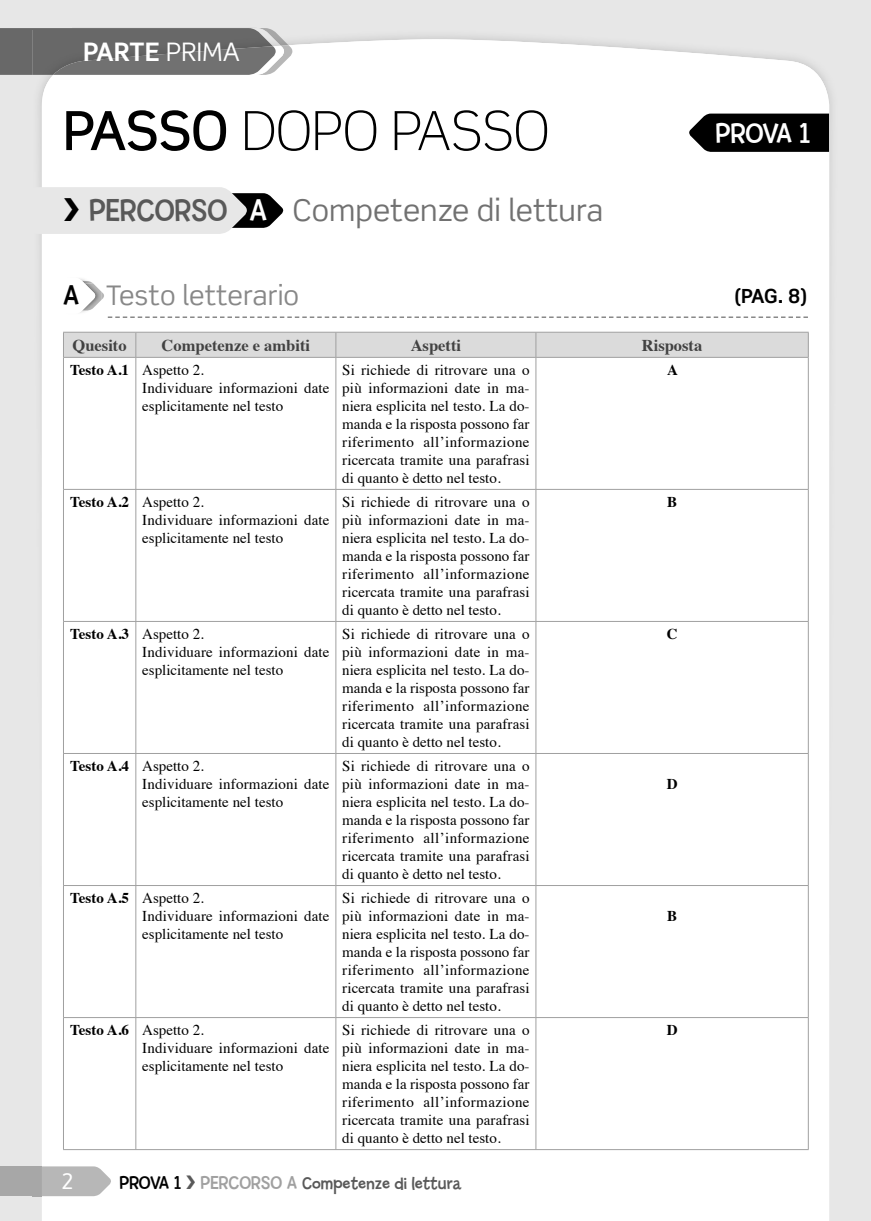
<style>
.page{position:relative;width:871px;height:1221px;background:#fff}
.page>*{position:absolute;margin:0;border:0;box-sizing:border-box;transform-origin:0 0}
.t1{font:300 54px "Scene Std";color:#000}
.t2{font:30px "Scene Std";color:#717171}
.t3{font:30px "Billy";letter-spacing:-.02em;color:#fff}
.t4{font:30px "Billy";color:#000}
.t5{font:27px "Scene Std";color:#888}
.t6{font:700 25.5px "Scene Std";letter-spacing:-.02em;color:#fff}
.t7{font:22.5px "Asap";color:#fff}
.t8{font:700 19.5px "Scene Std";color:#000}
.t9{font:18px "Billy";color:#595959}
.t10{font:700 16.5px "Times";color:#424242}
.t11{font:15px/18px "Times";letter-spacing:.005em;color:#000}
.t12{font:700 15px "Times";color:#000}
.s1{font-weight:400}
.s2{font-weight:500}
.s3{color:#000}
.s4{font-family:"Billy";font-size:33px;color:#595959}
.s5{font-family:"Billy";font-size:33px;color:#fff}
.s6{font-weight:700}
.s7{font-size:19.5px;color:#000}
.s8{font-size:19.5px;color:#a0a0a0}
</style>
<div class="page">
<div style="left:0;top:0;width:870px;height:1221px;background:#e7e7e7"></div>
<img style="left:828px;top:82px;width:4px;height:1139px">
<div style="left:42px;top:39px;width:786px;height:1182px;background:#fff"></div>
<svg style="left:687px;top:114px;width:141px;height:38px;background:#131313"></svg>
<svg style="left:0;top:28px;width:295px;height:47px;background:#767676"></svg>
<svg style="left:42px;top:187px;width:243px;height:47px"></svg>
<div style="left:0;top:1166px;width:33px;height:30px;background:#a7a7a7"></div>
<svg style="left:42px;top:1166px;width:71px;height:30px;background:#bfbfbf"></svg>
<hr style="left:135px;top:358px;width:1px;height:131px;background:#a0a0a0">
<hr style="left:335px;top:358px;width:1px;height:131px;background:#a0a0a0">
<hr style="left:535px;top:358px;width:1px;height:131px;background:#a0a0a0">
<hr style="left:63px;top:489px;width:273px;height:1px;background:#a0a0a0">
<hr style="left:135px;top:490px;width:1px;height:131px;background:#a0a0a0">
<hr style="left:336px;top:489px;width:199px;height:1px;background:#a0a0a0">
<hr style="left:335px;top:490px;width:1px;height:131px;background:#a0a0a0">
<hr style="left:535px;top:489px;width:273px;height:1px;background:#a0a0a0">
<hr style="left:535px;top:490px;width:1px;height:131px;background:#a0a0a0">
<hr style="left:63px;top:621px;width:273px;height:1px;background:#a0a0a0">
<hr style="left:135px;top:622px;width:1px;height:131px;background:#a0a0a0">
<hr style="left:336px;top:621px;width:199px;height:1px;background:#a0a0a0">
<hr style="left:335px;top:622px;width:1px;height:131px;background:#a0a0a0">
<hr style="left:535px;top:621px;width:273px;height:1px;background:#a0a0a0">
<hr style="left:535px;top:622px;width:1px;height:131px;background:#a0a0a0">
<hr style="left:63px;top:753px;width:273px;height:1px;background:#a0a0a0">
<hr style="left:135px;top:754px;width:1px;height:131px;background:#a0a0a0">
<hr style="left:336px;top:753px;width:199px;height:1px;background:#a0a0a0">
<hr style="left:335px;top:754px;width:1px;height:131px;background:#a0a0a0">
<hr style="left:535px;top:753px;width:273px;height:1px;background:#a0a0a0">
<hr style="left:535px;top:754px;width:1px;height:131px;background:#a0a0a0">
<hr style="left:63px;top:885px;width:273px;height:1px;background:#a0a0a0">
<hr style="left:135px;top:886px;width:1px;height:131px;background:#a0a0a0">
<hr style="left:336px;top:885px;width:199px;height:1px;background:#a0a0a0">
<hr style="left:335px;top:886px;width:1px;height:131px;background:#a0a0a0">
<hr style="left:535px;top:885px;width:273px;height:1px;background:#a0a0a0">
<hr style="left:535px;top:886px;width:1px;height:131px;background:#a0a0a0">
<hr style="left:63px;top:1017px;width:273px;height:1px;background:#a0a0a0">
<hr style="left:135px;top:1018px;width:1px;height:131px;background:#a0a0a0">
<hr style="left:336px;top:1017px;width:199px;height:1px;background:#a0a0a0">
<hr style="left:335px;top:1018px;width:1px;height:131px;background:#a0a0a0">
<hr style="left:535px;top:1017px;width:273px;height:1px;background:#a0a0a0">
<hr style="left:535px;top:1018px;width:1px;height:131px;background:#a0a0a0">
<hr style="left:63px;top:1149px;width:745px;height:1px;background:#a0a0a0">
<hr style="left:63px;top:358px;width:1px;height:131px;background:#a0a0a0">
<hr style="left:807px;top:358px;width:1px;height:131px;background:#a0a0a0">
<hr style="left:63px;top:490px;width:1px;height:131px;background:#a0a0a0">
<hr style="left:807px;top:490px;width:1px;height:131px;background:#a0a0a0">
<hr style="left:63px;top:622px;width:1px;height:131px;background:#a0a0a0">
<hr style="left:807px;top:622px;width:1px;height:131px;background:#a0a0a0">
<hr style="left:63px;top:754px;width:1px;height:131px;background:#a0a0a0">
<hr style="left:807px;top:754px;width:1px;height:131px;background:#a0a0a0">
<hr style="left:63px;top:886px;width:1px;height:131px;background:#a0a0a0">
<hr style="left:807px;top:886px;width:1px;height:131px;background:#a0a0a0">
<hr style="left:63px;top:1018px;width:1px;height:131px;background:#a0a0a0">
<hr style="left:807px;top:1018px;width:1px;height:131px;background:#a0a0a0">
<svg style="left:63px;top:332px;width:745px;height:25px"></svg>
<hr style="left:63px;top:357px;width:745px;height:1px;background:#a0a0a0">
<div style="left:56px;top:277px;width:751px;height:41px;background:#fff"></div>
<h3 class="t6" style="left:83px;top:41px;width:158px">PARTE <span class="s1">PRIMA</span></h3>
<h1 class="t1" style="left:63px;top:108px;width:487px"><span class="s2">PASSO</span> DOPO PASSO</h1>
<h2 class="t2" style="left:63px;top:198px;width:541px"><span class="s3">❯</span> <span class="s4">PERCORSO</span> <span class="s5">A</span> Competenze di lettura</h2>
<h2 class="t3" style="left:715px;top:123px;width:96px">PROVA 1</h2>
<h3 class="t5" style="left:106px;top:283px;width:195px">Testo letterario</h3>
<h3 class="t8" style="left:733px;top:288px;width:76px">(PAG. 8)</h3>
<p class="t10" style="left:73px;top:339px;width:56px">Quesito</p>
<p class="t10" style="left:161px;top:339px;width:150px">Competenze e ambiti</p>
<p class="t10" style="left:410px;top:339px;width:52px">Aspetti</p>
<p class="t10" style="left:641px;top:339px;width:62px">Risposta</p>
<p class="t11" style="left:142px;top:362px;width:189px;text-indent:-72px"><span class="s6">Testo A.1</span> Aspetto 2.<br>Individuare informazioni date esplicitamente nel testo</p>
<p class="t11" style="left:342px;top:362px;width:189px;text-align:justify">Si richiede di ritrovare una o più informazioni date in ma&shy;niera esplicita nel testo. La do&shy;manda e la risposta possono far riferimento all’informazione ricercata tramite una parafrasi di quanto è detto nel testo.</p>
<p class="t12" style="left:666px;top:364px;width:12px">A</p>
<p class="t11" style="left:142px;top:494px;width:189px;text-indent:-72px"><span class="s6">Testo A.2</span> Aspetto 2.<br>Individuare informazioni date esplicitamente nel testo</p>
<p class="t11" style="left:342px;top:494px;width:189px;text-align:justify">Si richiede di ritrovare una o più informazioni date in ma&shy;niera esplicita nel testo. La do&shy;manda e la risposta possono far riferimento all’informazione ricercata tramite una parafrasi di quanto è detto nel testo.</p>
<p class="t12" style="left:666px;top:496px;width:12px">B</p>
<p class="t11" style="left:142px;top:626px;width:189px;text-indent:-72px"><span class="s6">Testo A.3</span> Aspetto 2.<br>Individuare informazioni date esplicitamente nel testo</p>
<p class="t11" style="left:342px;top:626px;width:189px;text-align:justify">Si richiede di ritrovare una o più informazioni date in ma&shy;niera esplicita nel testo. La do&shy;manda e la risposta possono far riferimento all’informazione ricercata tramite una parafrasi di quanto è detto nel testo.</p>
<p class="t12" style="left:666px;top:628px;width:12px">C</p>
<p class="t11" style="left:142px;top:758px;width:189px;text-indent:-72px"><span class="s6">Testo A.4</span> Aspetto 2.<br>Individuare informazioni date esplicitamente nel testo</p>
<p class="t11" style="left:342px;top:758px;width:189px;text-align:justify">Si richiede di ritrovare una o più informazioni date in ma&shy;niera esplicita nel testo. La do&shy;manda e la risposta possono far riferimento all’informazione ricercata tramite una parafrasi di quanto è detto nel testo.</p>
<h2 class="t4" style="left:63px;top:285px;width:18px">A</h2>
<p class="t12" style="left:666px;top:778px;width:12px">D</p>
<p class="t11" style="left:142px;top:890px;width:189px;text-indent:-72px"><span class="s6">Testo A.5</span> Aspetto 2.<br>Individuare informazioni date esplicitamente nel testo</p>
<p class="t11" style="left:342px;top:890px;width:189px;text-align:justify">Si richiede di ritrovare una o più informazioni date in ma&shy;niera esplicita nel testo. La do&shy;manda e la risposta possono far riferimento all’informazione ricercata tramite una parafrasi di quanto è detto nel testo.</p>
<p class="t12" style="left:666px;top:910px;width:12px">B</p>
<p class="t11" style="left:142px;top:1022px;width:189px;text-indent:-72px"><span class="s6">Testo A.6</span> Aspetto 2.<br>Individuare informazioni date esplicitamente nel testo</p>
<p class="t11" style="left:342px;top:1022px;width:189px;text-align:justify">Si richiede di ritrovare una o più informazioni date in ma&shy;niera esplicita nel testo. La do&shy;manda e la risposta possono far riferimento all’informazione ricercata tramite una parafrasi di quanto è detto nel testo.</p>
<p class="t12" style="left:666px;top:1024px;width:12px">D</p>
<h3 class="t7" style="left:61px;top:1172px;width:14px">2</h3>
<p class="t9" style="left:119px;top:1177px;width:343px"><span class="s7">PROVA 1</span> ❯ <span class="s8">PERCORSO A</span> Competenze di lettura</p>
</div>
